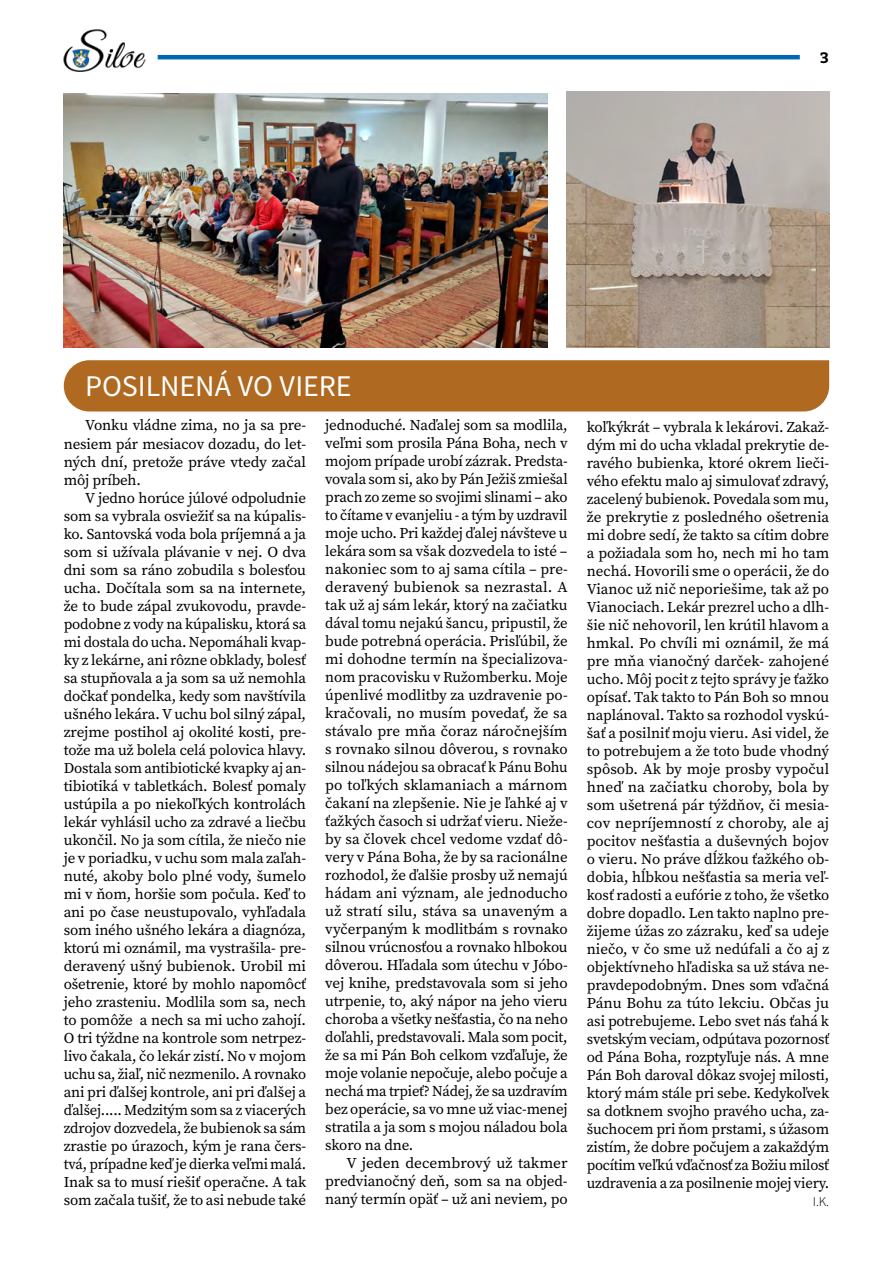
<style>
.page{position:relative;width:893px;height:1263px;background:#fff}
.page>*{position:absolute;margin:0;border:0;box-sizing:border-box;transform-origin:0 0}
.t1{font:30px "Source Sans Pro";letter-spacing:-.005em;color:#fff}
.t2{font:15px/18px "Source Serif Pro";letter-spacing:-.01em;color:#000;text-align:justify}
.t3{font:700 15px "Bitter";color:#000}
.t4{font:300 13.5px "Source Sans Pro";color:#000}
</style>
<div class="page">
<img style="left:64px;top:29px;width:82px;height:43px">
<hr style="left:158px;top:55px;width:642px;height:4px;background:#0068b0">
<img style="left:64px;top:94px;width:484px;height:253px">
<img style="left:567px;top:92px;width:262px;height:255px">
<div style="left:64px;top:360px;width:765px;height:51px;background:#af6920"></div>
<p class="t3" style="left:820px;top:46px;width:10px">3</p>
<h1 class="t1" style="left:85px;top:366px;width:268px">POSILNENÁ VO VIERE</h1>
<p class="t2" style="left:64px;top:415px;width:244px;line-height:19.5px;text-align:right">Vonku vládne zima, no ja sa pre&shy;nesiem pár mesiacov dozadu, do let-</p>
<p class="t2" style="left:64px;top:453px;width:244px">ných dní, pretože práve vtedy začal môj príbeh.</p>
<p class="t2" style="left:64px;top:489px;width:244px;text-indent:21px">V jedno horúce júlové odpoludnie som sa vybrala osviežiť sa na kúpalis&shy;ko. Santovská voda bola príjemná a ja som si užívala plávanie v nej. O dva dni som sa ráno zobudila s bolesťou ucha. Dočítala som sa na internete, že to bude zápal zvukovodu, pravde&shy;podobne z vody na kúpalisku, ktorá sa mi dostala do ucha. Nepomáhali kvap&shy;ky z lekárne, ani rôzne obklady, bolesť sa stupňovala a ja som sa už nemohla dočkať pondelka, kedy som navštívila ušného lekára. V uchu bol silný zápal, zrejme postihol aj okolité kosti, pre&shy;tože ma už bolela celá polovica hlavy.<br>Dostala som antibiotické kvapky aj an&shy;tibiotiká v tabletkách. Bolesť pomaly ustúpila a po niekoľkých kontrolách lekár vyhlásil ucho za zdravé a liečbu ukončil. No ja som cítila, že niečo nie je v poriadku, v uchu som mala zaľah&shy;nuté, akoby bolo plné vody, šumelo mi v ňom, horšie som počula. Keď to ani po čase neustupovalo, vyhľadala som iného ušného lekára a diagnóza, ktorú mi oznámil, ma vystrašila- pre&shy;deravený ušný bubienok. Urobil mi ošetrenie, ktoré by mohlo napomôcť jeho zrasteniu. Modlila som sa, nech to pomôže a nech sa mi ucho zahojí.<br>O tri týždne na kontrole som netrpez&shy;livo čakala, čo lekár zistí. No v mojom uchu sa, žiaľ, nič nezmenilo. A rovnako ani pri ďalšej kontrole, ani pri ďalšej a ďalšej..... Medzitým som sa z viacerých zdrojov dozvedela, že bubienok sa sám zrastie po úrazoch, kým je rana čers&shy;tvá, prípadne keď je dierka veľmi malá.<br>Inak sa to musí riešiť operačne. A tak som začala tušiť, že to asi nebude také</p>
<p class="t2" style="left:325px;top:416px;width:244px">jednoduché. Naďalej som sa modlila, veľmi som prosila Pána Boha, nech v mojom prípade urobí zázrak. Predsta&shy;vovala som si, ako by Pán Ježiš zmiešal prach zo zeme so svojimi slinami – ako to čítame v evanjeliu - a tým by uzdravil moje ucho. Pri každej ďalej návšteve u lekára som sa však dozvedela to isté – nakoniec som to aj sama cítila – pre&shy;deravený bubienok sa nezrastal. A tak už aj sám lekár, ktorý na začiatku dával tomu nejakú šancu, pripustil, že bude potrebná operácia. Prisľúbil, že mi dohodne termín na špecializova&shy;nom pracovisku v Ružomberku. Moje úpenlivé modlitby za uzdravenie po&shy;kračovali, no musím povedať, že sa stávalo pre mňa čoraz náročnejším s rovnako silnou dôverou, s rovnako silnou nádejou sa obracať k Pánu Bohu po toľkých sklamaniach a márnom čakaní na zlepšenie. Nie je ľahké aj v ťažkých časoch si udržať vieru. Nieže&shy;by sa človek chcel vedome vzdať dô&shy;very v Pána Boha, že by sa racionálne rozhodol, že ďalšie prosby už nemajú hádam ani význam, ale jednoducho už stratí silu, stáva sa unaveným a vyčerpaným k modlitbám s rovnako silnou vrúcnosťou a rovnako hlbokou dôverou. Hľadala som útechu v Jóbo&shy;vej knihe, predstavovala som si jeho utrpenie, to, aký nápor na jeho vieru choroba a všetky nešťastia, čo na neho doľahli, predstavovali. Mala som pocit, že sa mi Pán Boh celkom vzďaľuje, že moje volanie nepočuje, alebo počuje a nechá ma trpieť? Nádej, že sa uzdravím bez operácie, sa vo mne už viac-menej stratila a ja som s mojou náladou bola skoro na dne.</p>
<p class="t2" style="left:325px;top:1154px;width:244px;text-indent:21px">V jeden decembrový už takmer predvianočný deň, som sa na objed&shy;naný termín opäť – už ani neviem, po</p>
<p class="t2" style="left:587px;top:418px;width:244px">koľkýkrát – vybrala k lekárovi. Zakaž&shy;dým mi do ucha vkladal prekrytie de&shy;ravého bubienka, ktoré okrem lieči&shy;vého efektu malo aj simulovať zdravý, zacelený bubienok. Povedala som mu, že prekrytie z posledného ošetrenia mi dobre sedí, že takto sa cítim dobre a požiadala som ho, nech mi ho tam nechá. Hovorili sme o operácii, že do Vianoc už nič neporiešime, tak až po Vianociach. Lekár prezrel ucho a dlh&shy;šie nič nehovoril, len krútil hlavom a hmkal. Po chvíli mi oznámil, že má pre mňa vianočný darček- zahojené ucho. Môj pocit z tejto správy je ťažko opísať. Tak takto to Pán Boh so mnou naplánoval. Takto sa rozhodol vyskú&shy;šať a posilniť moju vieru. Asi videl, že to potrebujem a že toto bude vhodný spôsob. Ak by moje prosby vypočul hneď na začiatku choroby, bola by som ušetrená pár týždňov, či mesia&shy;cov nepríjemností z choroby, ale aj pocitov nešťastia a duševných bojov o vieru. No práve dĺžkou ťažkého ob&shy;dobia, hĺbkou nešťastia sa meria veľ&shy;kosť radosti a eufórie z toho, že všetko dobre dopadlo. Len takto naplno pre&shy;žijeme úžas zo zázraku, keď sa udeje niečo, v čo sme už nedúfali a čo aj z objektívneho hľadiska sa už stáva ne&shy;pravdepodobným. Dnes som vďačná Pánu Bohu za túto lekciu. Občas ju asi potrebujeme. Lebo svet nás ťahá k svetským veciam, odpútava pozornosť od Pána Boha, rozptyľuje nás. A mne Pán Boh daroval dôkaz svojej milosti, ktorý mám stále pri sebe. Kedykoľvek sa dotknem svojho pravého ucha, za&shy;šuchocem pri ňom prstami, s úžasom zistím, že dobre počujem a zakaždým pocítim veľkú vďačnosť za Božiu milosť uzdravenia a za posilnenie mojej viery.</p>
<p class="t4" style="left:813px;top:1193px;width:18px">I.K.</p>
</div>
